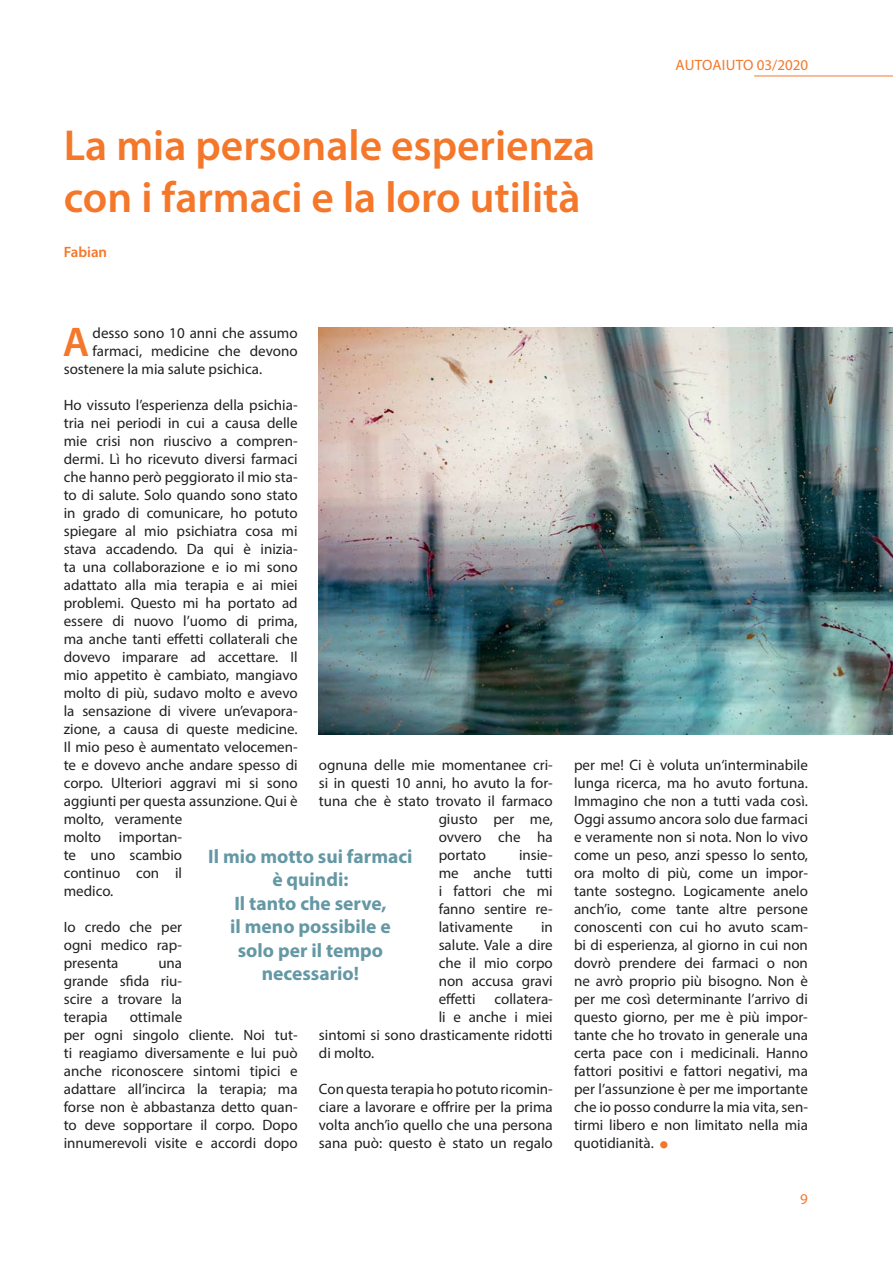
<style>
.page{position:relative;width:893px;height:1263px;background:#fff}
.page>*{position:absolute;margin:0;border:0;box-sizing:border-box;transform-origin:0 0}
.t1{font:600 43.5px/52.2px "Myriad Pro";color:#f4772a}
.t2{font:600 41.7px "Myriad Pro";color:#f4772a}
.t3{font:700 19.5px/23.4px "Myriad Pro";color:#6498a4;text-align:center}
.t4{font:15px/18px "Myriad Pro";color:#231f20;text-align:justify}
.t5{font:15px "Myriad Pro";color:#f4772a}
.t6{font:600 15px "Myriad Pro";color:#f4772a}
</style>
<div class="page">
<hr style="left:754px;top:76px;width:139px;height:1px;background:#f4772a">
<img style="left:319px;top:328px;width:574px;height:407px">
<div style="left:660px;top:1141px;width:7px;height:7px;background:#f4772a;border-radius:50%"></div>
<h1 class="t1" style="left:64px;top:124px;width:533px">La mia personale esperienza con i farmaci e la loro utilità</h1>
<p class="t6" style="left:64px;top:247px;width:45px">Fabian</p>
<p class="t5" style="left:676px;top:59px;width:134px">AUTOAIUTO 03/2020</p>
<h2 class="t2" style="left:63px;top:327px;width:28px">A</h2>
<p class="t4" style="left:93px;top:326px;width:207px">desso sono 10 anni che assumo</p>
<p class="t4" style="left:93px;top:344px;width:207px">farmaci, medicine che devono</p>
<p class="t4" style="left:64px;top:362px;width:200px">sostenere la mia salute psichica.</p>
<p class="t4" style="left:64px;top:398px;width:235px;text-align:left">Ho vissuto l’esperienza della psichia&shy;tria nei periodi in cui a causa delle mie crisi non riuscivo a compren&shy;dermi. Lì ho ricevuto diversi farmaci che hanno però peggiorato il mio sta&shy;to di salute. Solo quando sono stato in grado di comunicare, ho potuto spiegare al mio psichiatra cosa mi stava accadendo. Da qui è inizia&shy;ta una collaborazione e io mi sono adattato alla mia terapia e ai miei problemi. Questo mi ha portato ad essere di nuovo l’uomo di prima, ma anche tanti effetti collaterali che dovevo imparare ad accettare. Il mio appetito è cambiato, mangiavo molto di più, sudavo molto e avevo la sensazione di vivere un’evapora&shy;zione, a causa di queste medicine.<br>Il mio peso è aumentato velocemen&shy;te e dovevo anche andare spesso di corpo. Ulteriori aggravi mi si sono aggiunti per questa assunzione. Qui è molto, veramente<br>molto importan-<br>te uno scambio<br>continuo con il<br>medico.</p>
<p class="t4" style="left:64px;top:920px;width:120px">Io credo che per ogni medico rap&shy;presenta</p>
<p class="t4" style="left:319px;top:758px;width:235px">ognuna delle mie momentanee cri-</p>
<p class="t4" style="left:319px;top:776px;width:235px">si in questi 10 anni, ho avuto la for-</p>
<p class="t4" style="left:319px;top:794px;width:235px">tuna che è stato trovato il farmaco</p>
<p class="t4" style="left:439px;top:812px;width:116px">giusto per me,</p>
<p class="t4" style="left:439px;top:830px;width:116px">ovvero che ha</p>
<p class="t4" style="left:439px;top:848px;width:49px">portato</p>
<h3 class="t3" style="left:208px;top:847px;width:206px">Il mio motto sui farmaci è quindi:<br>Il tanto che serve,<br>il meno possibile e<br>solo per il tempo necessario!</h3>
<p class="t4" style="left:439px;top:848px;width:116px;text-indent:80px">insie&shy;me anche tutti i fattori che mi fanno sentire re&shy;lativamente</p>
<p class="t4" style="left:439px;top:920px;width:116px;text-indent:102px">in salute. Vale a dire che il mio corpo non accusa gravi effetti</p>
<p class="t4" style="left:64px;top:956px;width:120px;text-indent:95px">una grande sfida riu&shy;scire a trovare la terapia</p>
<p class="t4" style="left:495px;top:992px;width:60px">collatera-</p>
<p class="t4" style="left:439px;top:1010px;width:116px">li e anche i miei</p>
<p class="t4" style="left:319px;top:1028px;width:235px">sintomi si sono drasticamente ridotti</p>
<p class="t4" style="left:319px;top:1046px;width:57px">di molto.</p>
<p class="t4" style="left:319px;top:1082px;width:235px">Con questa terapia ho potuto ricomin&shy;ciare a lavorare e offrire per la prima volta anch’io quello che una persona sana può: questo è stato un regalo</p>
<p class="t4" style="left:64px;top:1010px;width:235px;text-align:left;text-indent:66px">ottimale<br>per ogni singolo cliente. Noi tut&shy;ti reagiamo diversamente e lui può anche riconoscere sintomi tipici e adattare all’incirca la terapia; ma forse non è abbastanza detto quan&shy;to deve sopportare il corpo. Dopo innumerevoli visite e accordi dopo</p>
<p class="t4" style="left:574px;top:758px;width:235px">per me! Ci è voluta un‘interminabile lunga ricerca, ma ho avuto fortuna.<br>Immagino che non a tutti vada così.<br>Oggi assumo ancora solo due farmaci e veramente non si nota. Non lo vivo come un peso, anzi spesso lo sento, ora molto di più, come un impor&shy;tante sostegno. Logicamente anelo anch’io, come tante altre persone conoscenti con cui ho avuto scam&shy;bi di esperienza, al giorno in cui non dovrò prendere dei farmaci o non ne avrò proprio più bisogno. Non è per me così determinante l’arrivo di questo giorno, per me è più impor&shy;tante che ho trovato in generale una certa pace con i medicinali. Hanno fattori positivi e fattori negativi, ma per l’assunzione è per me importante che io posso condurre la mia vita, sen&shy;tirmi libero e non limitato nella mia quotidianità.</p>
<p class="t5" style="left:800px;top:1193px;width:9px">9</p>
</div>
